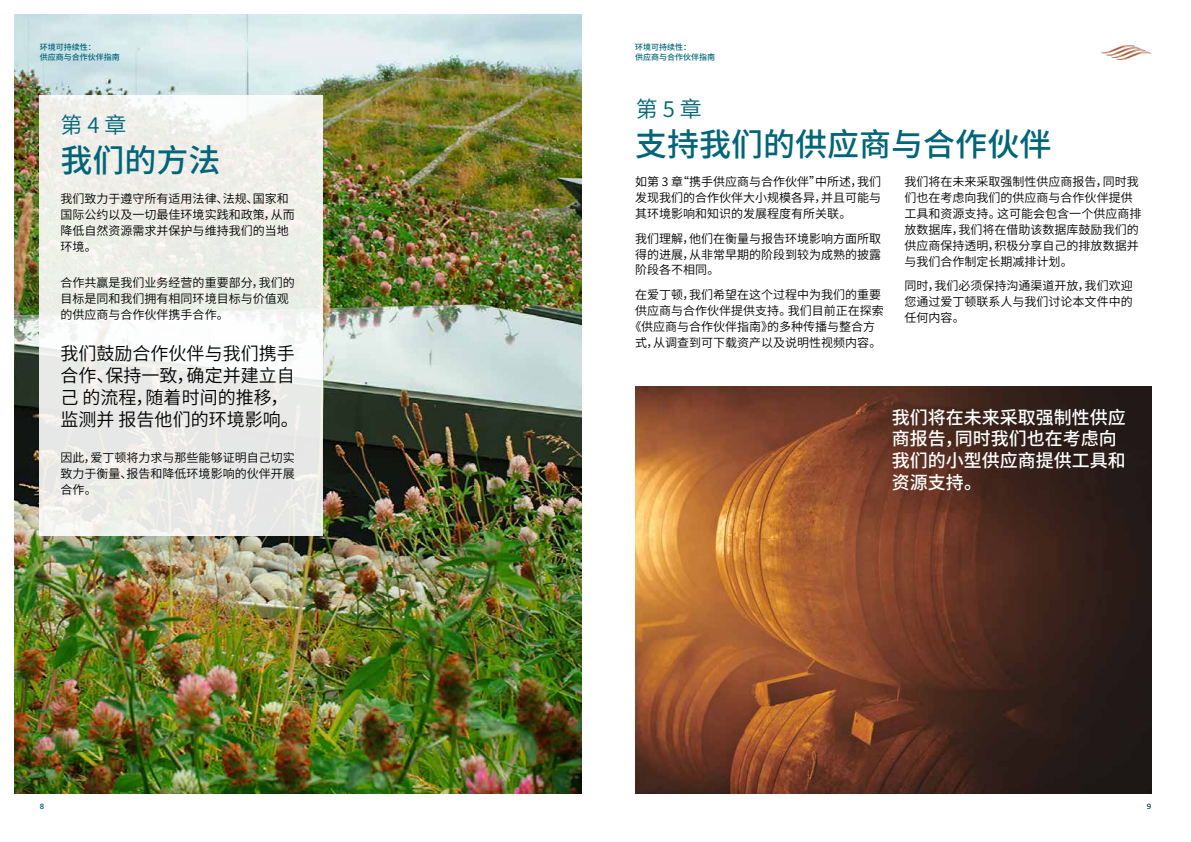
<style>
.page{position:relative;width:1191px;height:842px;background:#fff}
.page>*{position:absolute;margin:0;border:0;box-sizing:border-box;transform-origin:0 0}
.t1{font:500 32px "Source Han Sans CN";color:#006579}
.t2{font:22px "Source Han Sans CN";color:#006579}
.t3{font:18px/21.7px "Source Han Sans CN";color:#000}
.t4{font:500 18px/21.6px "Source Han Sans CN";color:#fff}
.t5{font:12px/16px "Source Han Sans CN";color:#000;text-align:justify}
.t6{font:500 8px/9.6px "Source Han Sans CN";color:#006579}
.t7{font:500 8px "Sanomat Sans Text";color:#134d51}
.t8{font:500 8px "Sanomat Sans Text";color:#006579}
</style>
<div class="page">
<img style="left:14px;top:14px;width:567px;height:780px">
<svg style="left:40px;top:95px;width:283px;height:440px;fill:#edeee8"></svg>
<img style="left:635px;top:387px;width:516px;height:407px">
<img style="left:1100px;top:45px;width:51px;height:15px">
<p class="t6" style="left:40px;top:42px;width:81px">环境可持续性：<br>供应商与合作伙伴指南</p>
<p class="t6" style="left:635px;top:42px;width:81px">环境可持续性：<br>供应商与合作伙伴指南</p>
<h2 class="t2" style="left:61px;top:113px;width:67px">第 4 章</h2>
<h1 class="t1" style="left:61px;top:143px;width:161px">我们的方法</h1>
<p class="t5" style="left:61px;top:191px;width:236px;text-align:left">我们致力于遵守所有适用法律、法规、国家和国际公约以及一切最佳环境实践和政策，从而降低自然资源需求并保护与维持我们的当地环境。</p>
<p class="t5" style="left:61px;top:275px;width:236px;text-align:left">合作共赢是我们业务经营的重要部分，我们的目标是同和我们拥有相同环境目标与价值观的供应商与合作伙伴携手合作。</p>
<h3 class="t3" style="left:61px;top:343px;width:240px">我们鼓励合作伙伴与我们携手合作、保持一致，确定并建立自己 的流程，随着时间的推移，监测并 报告他们的环境影响。</h3>
<p class="t5" style="left:61px;top:449px;width:236px">因此，爱丁顿将力求与那些能够证明自己切实致力于衡量、报告和降低环境影响的伙伴开展合作。</p>
<p class="t8" style="left:40px;top:800px;width:6px">8</p>
<h2 class="t2" style="left:636px;top:96px;width:67px">第 5 章</h2>
<h1 class="t1" style="left:635px;top:126px;width:417px">支持我们的供应商与合作伙伴</h1>
<p class="t5" style="left:635px;top:174px;width:247px">如第 3 章“携手供应商与合作伙伴”中所述，我们发现我们的合作伙伴大小规模各异，并且可能与其环境影响和知识的发展程度有所关联。</p>
<p class="t5" style="left:635px;top:230px;width:247px">我们理解，他们在衡量与报告环境影响方面所取得的进展，从非常早期的阶段到较为成熟的披露阶段各不相同。</p>
<p class="t5" style="left:635px;top:287px;width:247px">在爱丁顿，我们希望在这个过程中为我们的重要</p>
<p class="t5" style="left:635px;top:303px;width:250px">供应商与合作伙伴提供支持。我们目前正在探索</p>
<p class="t5" style="left:629px;top:319px;width:247px">《供应商与合作伙伴指南》的多种传播与整合方</p>
<p class="t5" style="left:635px;top:335px;width:248px">式，从调查到可下载资产以及说明性视频内容。</p>
<p class="t5" style="left:904px;top:174px;width:238px;text-align:left">我们将在未来采取强制性供应商报告，同时我们也在考虑向我们的供应商与合作伙伴提供工具和资源支持。这可能会包含一个供应商排放数据库，我们将在借助该数据库鼓励我们的供应商保持透明，积极分享自己的排放数据并与我们合作制定长期减排计划。</p>
<p class="t5" style="left:904px;top:278px;width:229px">同时，我们必须保持沟通渠道开放，我们欢迎您通过爱丁顿联系人与我们讨论本文件中的任何内容。</p>
<h3 class="t4" style="left:891px;top:407px;width:235px">我们将在未来采取强制性供应商报告，同时我们也在考虑向我们的小型供应商提供工具和资源支持。</h3>
<p class="t7" style="left:1146px;top:800px;width:6px">9</p>
</div>
